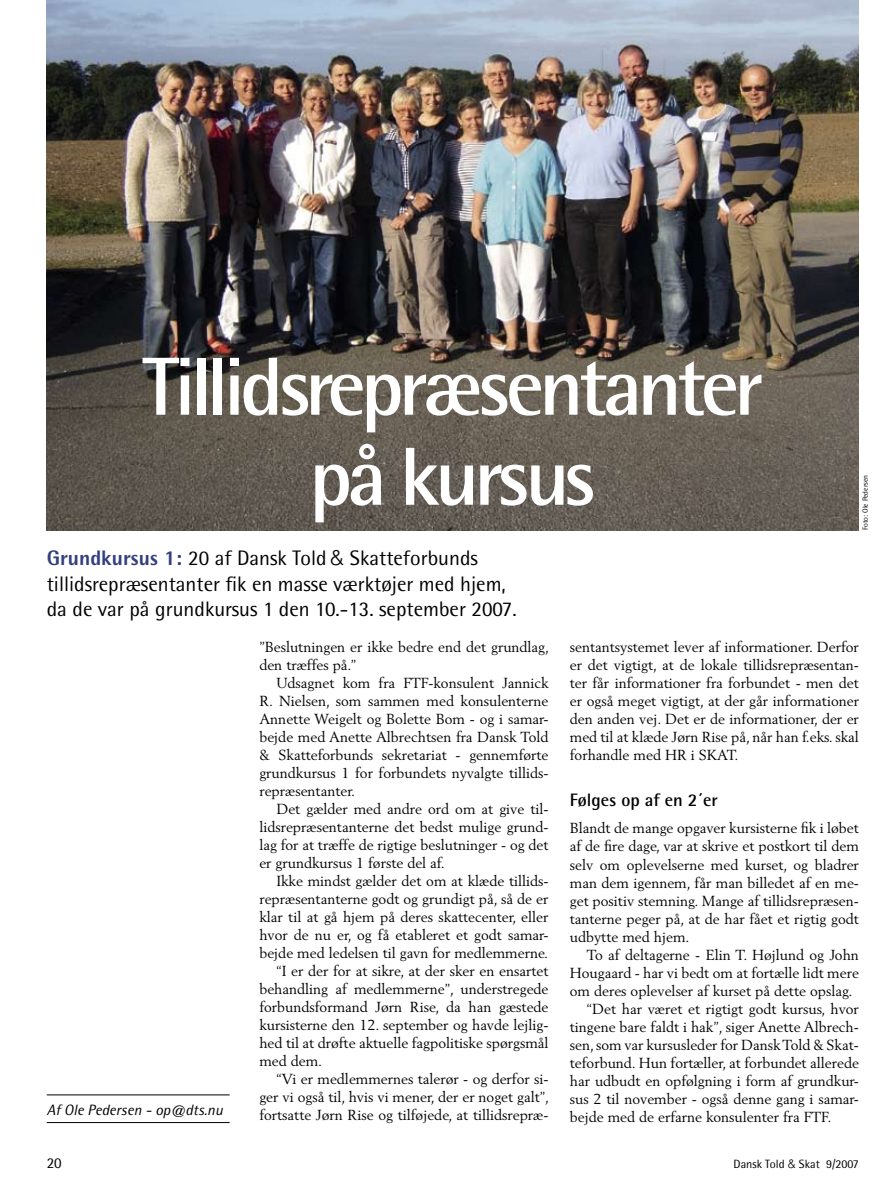
<style>
.page{position:relative;width:893px;height:1191px;background:#fff}
.page>*{position:absolute;margin:0;border:0;box-sizing:border-box;transform-origin:0 0}
.t1{font:700 82.5px/90px "Rotis Semi Sans";letter-spacing:-.06em;color:#fff;text-align:center}
.t2{font:21px/25.5px "Rotis Semi Sans";color:#000}
.t3{font:700 18px "Rotis Semi Sans";color:#000}
.t4{font:italic 15px "Rotis Semi Sans";color:#000}
.t5{font:15px "Rotis Semi Sans";color:#000}
.t6{font:14.4px/18px "Berling";color:#000;text-align:justify}
.t7{font:12px "Rotis Semi Sans";color:#000}
.t8{font:7.5px "Rotis Semi Sans";color:#000}
.s1{font-weight:800;color:#333f7e}
.s2{font-family:"Helvetica";font-weight:300}
</style>
<div class="page">
<hr style="left:47px;top:1122px;width:183px;height:1px;background:#000">
<hr style="left:47px;top:1094px;width:183px;height:1px;background:#000">
<img style="left:47px;top:0;width:812px;height:530px">
<h1 class="t1" style="left:142px;top:340px;width:622px">Tillidsrepræsentanter på kursus</h1>
<p class="t8" style="left:861px;top:530px;width:57px;rotate:-90deg">Foto: Ole Pedersen</p>
<h2 class="t2" style="left:47px;top:545px;width:471px"><span class="s1">Grundkursus 1:</span> 20 af Dansk Told <span class="s2">&amp;</span> Skatteforbunds tillidsrepræsentanter fik en masse værktøjer med hjem, da de var på grundkursus 1 den 10.-13. september 2007.</h2>
<p class="t6" style="left:259px;top:637px;width:291px">”Beslutningen er ikke bedre end det grundlag, den træffes på.”</p>
<p class="t6" style="left:259px;top:673px;width:291px;text-indent:17px">Udsagnet kom fra FTF-konsulent Jannick R. Nielsen, som sammen med konsulenterne Annette Weigelt og Bolette Bom - og i samar&shy;bejde med Anette Albrechtsen fra Dansk Told &amp; Skatteforbunds sekretariat - gennemførte grundkursus 1 for forbundets nyvalgte tillids&shy;repræsentanter.</p>
<p class="t6" style="left:259px;top:799px;width:291px;text-indent:17px">Det gælder med andre ord om at give til&shy;lidsrepræsentanterne det bedst mulige grund&shy;lag for at træffe de rigtige beslutninger - og det er grundkursus 1 første del af.</p>
<p class="t6" style="left:276px;top:871px;width:274px">Ikke mindst gælder det om at klæde tillids-</p>
<p class="t6" style="left:259px;top:889px;width:291px">repræsentanterne godt og grundigt på, så de er</p>
<p class="t6" style="left:259px;top:907px;width:291px">klar til at gå hjem på deres skattecenter, eller</p>
<p class="t6" style="left:259px;top:925px;width:291px">hvor de nu er, og få etableret et godt samar-</p>
<p class="t6" style="left:259px;top:943px;width:290px">bejde med ledelsen til gavn for medlemmerne.</p>
<p class="t6" style="left:276px;top:961px;width:274px">“I er der for at sikre, at der sker en ensartet</p>
<p class="t6" style="left:259px;top:979px;width:291px">behandling af medlemmerne”, understregede</p>
<p class="t6" style="left:259px;top:997px;width:291px">forbundsformand Jørn Rise, da han gæstede</p>
<p class="t6" style="left:259px;top:1015px;width:291px">kursisterne den 12. september og havde lejlig-</p>
<p class="t6" style="left:259px;top:1033px;width:291px">hed til at drøfte aktuelle fagpolitiske spørgsmål</p>
<p class="t6" style="left:259px;top:1051px;width:64px">med dem.</p>
<p class="t6" style="left:276px;top:1069px;width:274px">“Vi er medlemmernes talerør - og derfor si-</p>
<p class="t6" style="left:259px;top:1087px;width:291px">ger vi også til, hvis vi mener, der er noget galt”,</p>
<p class="t6" style="left:259px;top:1105px;width:291px">fortsatte Jørn Rise og tilføjede, at tillidsrepræ-</p>
<p class="t4" style="left:47px;top:1100px;width:178px">Af Ole Pedersen - op@dts.nu</p>
<p class="t6" style="left:570px;top:637px;width:291px">sentantsystemet lever af informationer. Derfor er det vigtigt, at de lokale tillidsrepræsentan&shy;ter får informationer fra forbundet - men det er også meget vigtigt, at der går informationer den anden vej. Det er de informationer, der er med til at klæde Jørn Rise på, når han f.eks. skal forhandle med HR i SKAT.</p>
<p class="t3" style="left:570px;top:789px;width:150px">Følges op af en 2´er</p>
<p class="t6" style="left:570px;top:819px;width:291px">Blandt de mange opgaver kursisterne fik i løbet af de fire dage, var at skrive et postkort til dem selv om oplevelserne med kurset, og bladrer man dem igennem, får man billedet af en me&shy;get positiv stemning. Mange af tillidsrepræsen&shy;tanterne peger på, at de har fået et rigtig godt udbytte med hjem.</p>
<p class="t6" style="left:587px;top:945px;width:274px">To af deltagerne - Elin T. Højlund og John</p>
<p class="t6" style="left:570px;top:963px;width:291px">Hougaard - har vi bedt om at fortælle lidt mere</p>
<p class="t6" style="left:570px;top:981px;width:284px">om deres oplevelser af kurset på dette opslag.</p>
<p class="t6" style="left:587px;top:999px;width:274px">“Det har været et rigtigt godt kursus, hvor</p>
<p class="t6" style="left:570px;top:1017px;width:291px">tingene bare faldt i hak”, siger Anette Albrech-</p>
<p class="t6" style="left:570px;top:1035px;width:291px">sen, som var kursusleder for Dansk Told &amp; Skat-</p>
<p class="t6" style="left:570px;top:1053px;width:291px">teforbund. Hun fortæller, at forbundet allerede</p>
<p class="t6" style="left:570px;top:1071px;width:291px">har udbudt en opfølgning i form af grundkur-</p>
<p class="t6" style="left:570px;top:1089px;width:291px">sus 2 til november - også denne gang i samar-</p>
<p class="t6" style="left:570px;top:1107px;width:263px">bejde med de erfarne konsulenter fra FTF.</p>
<p class="t5" style="left:47px;top:1154px;width:17px">20</p>
<p class="t7" style="left:733px;top:1157px;width:127px">Dansk Told <span class="s2">&amp;</span> Skat 9/2007</p>
</div>
